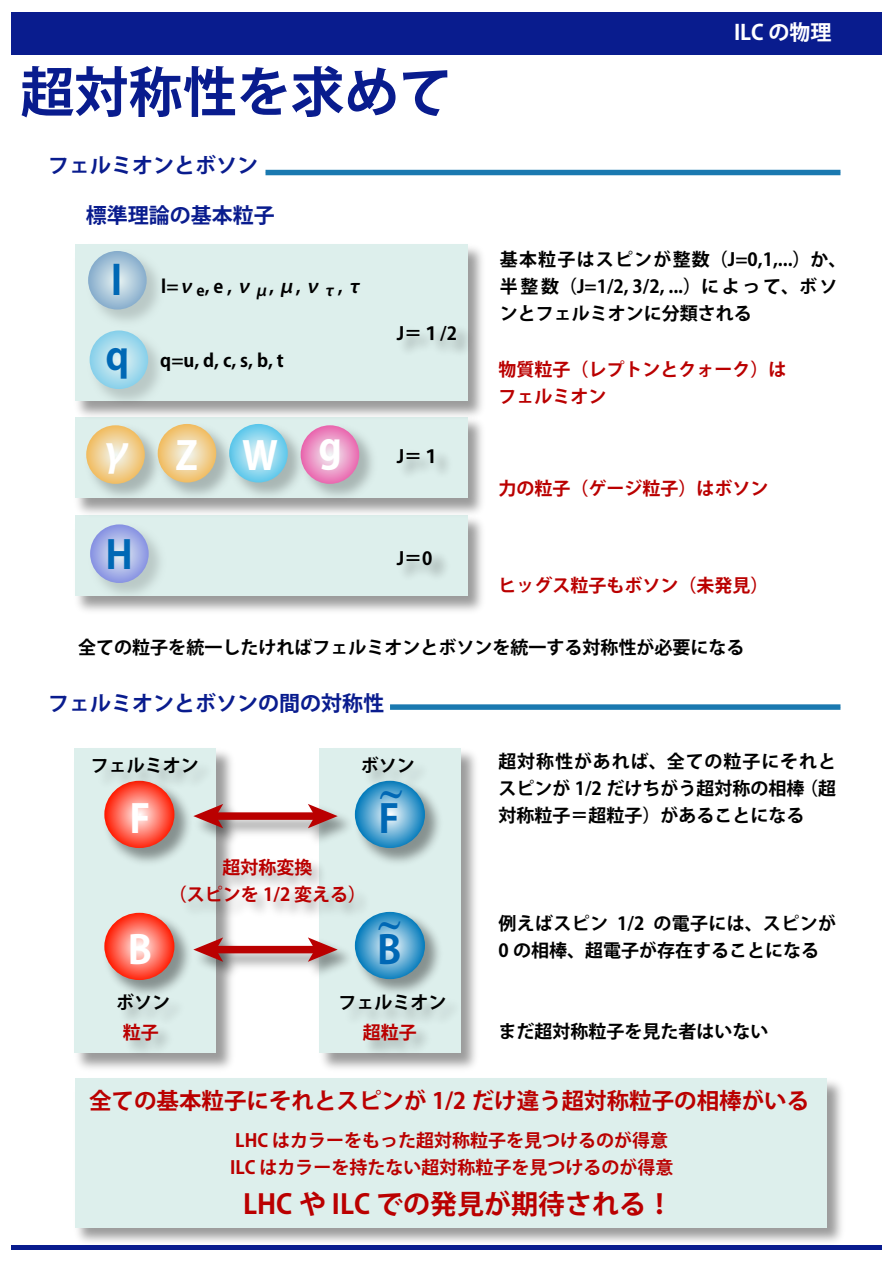
<style>
.page{position:relative;width:893px;height:1263px;background:#fff}
.page>*{position:absolute;margin:0;border:0;box-sizing:border-box;transform-origin:0 0}
.t1{font:700 54px "Koz Go Pro";color:#091c8e}
.t2{font:700 38.85px "Koz Go Pro";color:#fff}
.t3{font:700 38.85px/74.6px "Koz Go Pro";color:#0068b5}
.t4{font:700 38.85px "Times";color:#0068b5}
.t5{font:700 27px "Koz Go Pro";color:#ba0000}
.t6{font:700 22.5px "Koz Go Pro";color:#ba0000}
.t7{font:700 21px "Koz Go Pro";color:#091c8e}
.t8{font:700 21px "Koz Go Pro";color:#fff}
.t9{font:700 18px/27px "Koz Go Pro";color:#000;text-align:justify}
.t10{font:700 18px/27px "Koz Go Pro";color:#ba0000}
.t11{font:700 18px/27px "Koz Go Pro";letter-spacing:.065em;color:#000}
</style>
<div class="page">
<div style="left:11px;top:12px;width:871px;height:43px;background:#091c8e"></div>
<div style="left:11px;top:1245px;width:871px;height:5px;background:#091c8e"></div>
<div style="left:390px;top:704px;width:450px;height:6px;background:#1a79b0"></div>
<div style="left:266px;top:170px;width:574px;height:5px;background:#1a79b0"></div>
<img style="left:77px;top:521px;width:405px;height:90px">
<div style="left:75px;top:516px;width:392px;height:80px;background:#ddefec"></div>
<img style="left:75px;top:425px;width:407px;height:96px">
<div style="left:75px;top:417px;width:392px;height:81px;background:#ddefec"></div>
<img style="left:77px;top:244px;width:405px;height:181px">
<div style="left:75px;top:244px;width:392px;height:157px;background:#ddefec"></div>
<img style="left:82px;top:421px;width:87px;height:87px">
<svg style="left:86px;top:425px;width:59px;height:59px"></svg>
<img style="left:239px;top:419px;width:72px;height:87px">
<svg style="left:229px;top:424px;width:59px;height:58px"></svg>
<img style="left:85px;top:520px;width:87px;height:87px">
<svg style="left:90px;top:524px;width:59px;height:59px"></svg>
<img style="left:152px;top:419px;width:87px;height:87px">
<svg style="left:158px;top:424px;width:58px;height:58px"></svg>
<img style="left:296px;top:421px;width:87px;height:87px">
<svg style="left:301px;top:425px;width:58px;height:59px"></svg>
<svg style="left:88px;top:251px;width:59px;height:59px"></svg>
<img style="left:85px;top:333px;width:87px;height:80px">
<svg style="left:90px;top:330px;width:58px;height:59px"></svg>
<img style="left:403px;top:319px;width:78px;height:51px">
<img style="left:74px;top:748px;width:158px;height:321px">
<div style="left:75px;top:748px;width:141px;height:305px;background:#ddefec"></div>
<img style="left:322px;top:748px;width:154px;height:321px">
<div style="left:319px;top:748px;width:141px;height:305px;background:#ddefec"></div>
<img style="left:115px;top:802px;width:73px;height:61px">
<svg style="left:104px;top:802px;width:70px;height:46px"></svg>
<img style="left:115px;top:912px;width:73px;height:76px">
<svg style="left:104px;top:913px;width:70px;height:67px"></svg>
<img style="left:366px;top:802px;width:74px;height:61px">
<svg style="left:361px;top:802px;width:64px;height:46px"></svg>
<img style="left:367px;top:924px;width:73px;height:64px">
<svg style="left:361px;top:913px;width:64px;height:66px"></svg>
<img style="left:105px;top:751px;width:118px;height:51px">
<img style="left:359px;top:763px;width:74px;height:39px">
<img style="left:352px;top:988px;width:118px;height:51px">
<img style="left:154px;top:853px;width:246px;height:84px">
<img style="left:94px;top:1018px;width:112px;height:51px">
<img style="left:343px;top:1018px;width:112px;height:51px">
<img style="left:188px;top:799px;width:173px;height:52px">
<div style="left:214px;top:812px;width:102px;height:8px;background:#ba0000"></div>
<svg style="left:308px;top:804px;width:30px;height:24px"></svg>
<svg style="left:193px;top:804px;width:30px;height:24px"></svg>
<img style="left:188px;top:932px;width:173px;height:53px">
<div style="left:214px;top:946px;width:102px;height:7px;background:#ba0000"></div>
<svg style="left:308px;top:937px;width:30px;height:25px"></svg>
<svg style="left:193px;top:937px;width:30px;height:25px"></svg>
<img style="left:77px;top:1078px;width:765px;height:164px">
<div style="left:75px;top:1078px;width:751px;height:150px;background:#ddefec"></div>
<h1 class="t1" style="left:21px;top:57px;width:434px">超対称性を求めて</h1>
<p class="t7" style="left:48px;top:151px;width:211px">フェルミオンとボソン</p>
<p class="t7" style="left:86px;top:202px;width:191px">標準理論の基本粒子</p>
<h2 class="t3" style="left:106px;top:246px;width:25px">l q</h2>
<p class="t9" style="left:161px;top:274px;width:205px">l=ν<sub>e</sub>, e , ν<sub>μ</sub>, μ, ν<sub>τ</sub>, τ</p>
<p class="t9" style="left:160px;top:348px;width:125px">q=u, d, c, s, b, t</p>
<p class="t9" style="left:397px;top:321px;width:62px">J＝１/2</p>
<h2 class="t2" style="left:176px;top:430px;width:24px">Z</h2>
<h2 class="t2" style="left:319px;top:422px;width:25px">g</h2>
<p class="t9" style="left:397px;top:444px;width:45px">J＝１</p>
<h2 class="t2" style="left:98px;top:425px;width:40px">γ</h2>
<h2 class="t2" style="left:242px;top:430px;width:37px">W</h2>
<h2 class="t3" style="left:105px;top:520px;width:29px">H</h2>
<p class="t9" style="left:397px;top:546px;width:37px">J＝0</p>
<p class="t8" style="left:734px;top:19px;width:99px">ILC の物理</p>
<p class="t11" style="left:500px;top:247px;width:348px">基本粒子はスピンが整数（J=0,1,...）か、半整数（J=1/2, 3/2, ...）によって、ボソンとフェルミオンに分類される</p>
<p class="t10" style="left:498px;top:357px;width:289px">物質粒子（レプトンとクォーク）はフェルミオン</p>
<p class="t10" style="left:498px;top:476px;width:272px">力の粒子（ゲージ粒子）はボソン</p>
<p class="t10" style="left:498px;top:573px;width:272px">ヒッグス粒子もボソン（未発見）</p>
<p class="t9" style="left:78px;top:635px;width:667px">全ての粒子を統一したければフェルミオンとボソンを統一する対称性が必要になる</p>
<p class="t7" style="left:48px;top:689px;width:337px">フェルミオンとボソンの間の対称性</p>
<p class="t9" style="left:91px;top:753px;width:110px">フェルミオン</p>
<p class="t9" style="left:361px;top:753px;width:55px">ボソン</p>
<h2 class="t2" style="left:129px;top:794px;width:22px">F</h2>
<h2 class="t2" style="left:128px;top:924px;width:26px">B</h2>
<p class="t10" style="left:169px;top:855px;width:199px;text-align:center">超対称変換<br>（スピンを 1/2 変える）</p>
<h2 class="t4" style="left:380px;top:754px;width:22px">~</h2>
<h2 class="t3" style="left:378px;top:784px;width:22px">F</h2>
<h2 class="t4" style="left:378px;top:885px;width:22px">~</h2>
<h2 class="t3" style="left:377px;top:915px;width:26px">B</h2>
<p class="t9" style="left:116px;top:990px;width:55px">ボソン</p>
<p class="t9" style="left:338px;top:990px;width:109px">フェルミオン</p>
<p class="t10" style="left:123px;top:1020px;width:37px">粒子</p>
<p class="t10" style="left:363px;top:1020px;width:55px">超粒子</p>
<p class="t9" style="left:498px;top:749px;width:339px">超対称性があれば、全ての粒子にそれとスピンが 1/2 だけちがう超対称の相棒（超対称粒子＝超粒子）があることになる</p>
<p class="t9" style="left:498px;top:911px;width:339px">例えばスピン 1/2 の電子には、スピンが<br>0 の相棒、超電子が存在することになる</p>
<p class="t9" style="left:498px;top:1019px;width:272px">まだ超対称粒子を見た者はいない</p>
<p class="t6" style="left:89px;top:1086px;width:722px">全ての基本粒子にそれとスピンが 1/2 だけ違う超対称粒子の相棒がいる</p>
<p class="t10" style="left:230px;top:1128px;width:445px">LHC はカラーをもった超対称粒子を見つけるのが得意<br>ILC はカラーを持たない超対称粒子を見つけるのが得意</p>
<h3 class="t5" style="left:243px;top:1186px;width:432px">LHC や ILC での発見が期待される！</h3>
</div>
